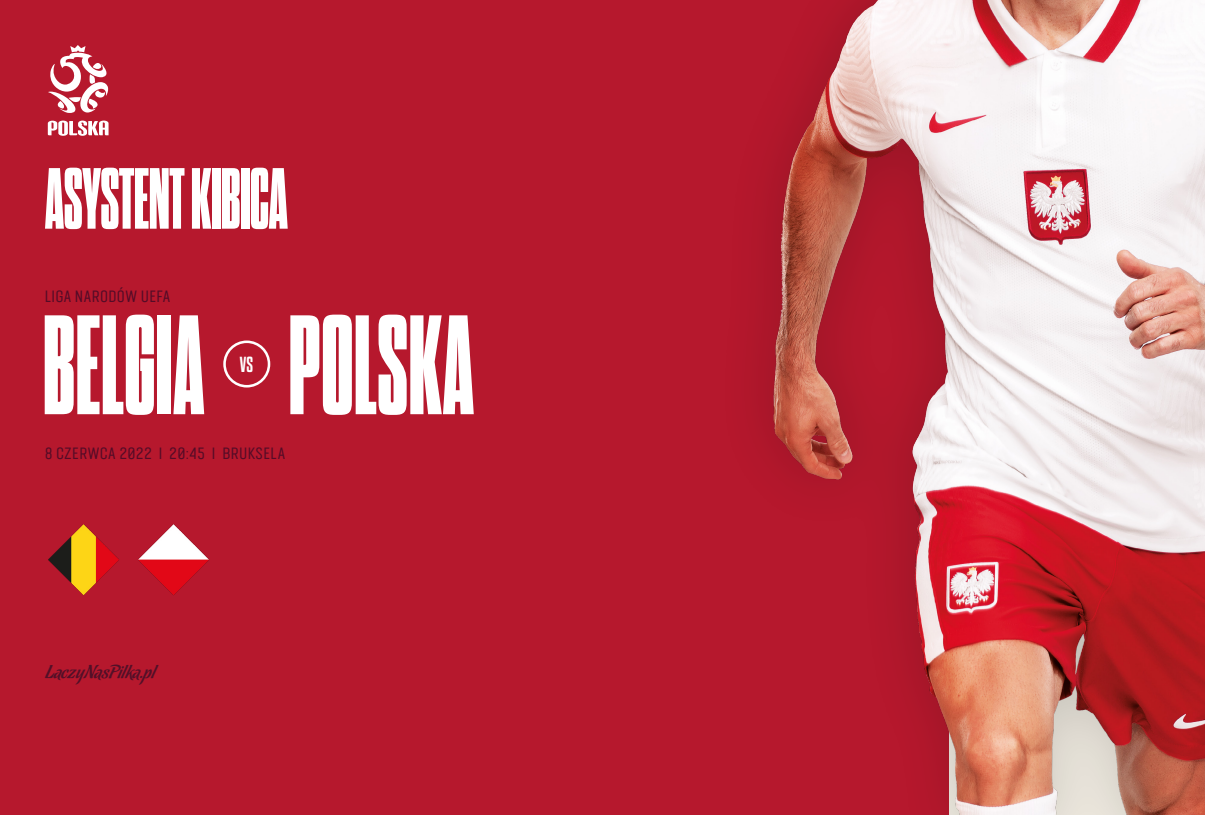
<style>
.page{position:relative;width:1205px;height:815px;background:#fff}
.page>*{position:absolute;margin:0;border:0;box-sizing:border-box;transform-origin:0 0}
.t1{font:800 141.25px "Dharma Gothic C";letter-spacing:.01em;color:#fff}
.t2{font:800 86.62px "Dharma Gothic C";color:#fff}
.t3{font:700 26.75px "Dharma Gothic M";color:#fff}
.t4{font:18.75px "Chocolate Caliente";color:#531028}
.t5{font:condensed 16.25px "PZPN 2020";letter-spacing:.055em;color:#540c27}
</style>
<div class="page">
<div style="left:0;top:0;width:965px;height:815px;background:#b6182d"></div>
<img style="left:772px;top:0;width:433px;height:815px">
<div style="left:223px;top:341px;width:47px;height:47px;border:3px solid #fff;border-radius:50%"></div>
<svg style="left:48px;top:45px;width:60px;height:68px"></svg>
<svg style="left:48px;top:121px;width:61px;height:15px"></svg>
<img style="left:138px;top:524px;width:71px;height:71px">
<img style="left:48px;top:524px;width:71px;height:71px">
<h2 class="t2" style="left:45px;top:159px;width:244px">ASYSTENT KIBICA</h2>
<p class="t5" style="left:45px;top:286px;width:127px">LIGA NARODÓW UEFA</p>
<h1 class="t1" style="left:43px;top:300px;width:163px">BELGIA</h1>
<h3 class="t3" style="left:240px;top:350px;width:15px">vs</h3>
<h1 class="t1" style="left:289px;top:300px;width:186px">POLSKA</h1>
<p class="t5" style="left:45px;top:444px;width:242px">8 CZERWCA 2022 I 20:45 I BRUKSELA</p>
<p class="t4" style="left:45px;top:661px;width:112px">LaczyNasPilka.pl</p>
</div>
